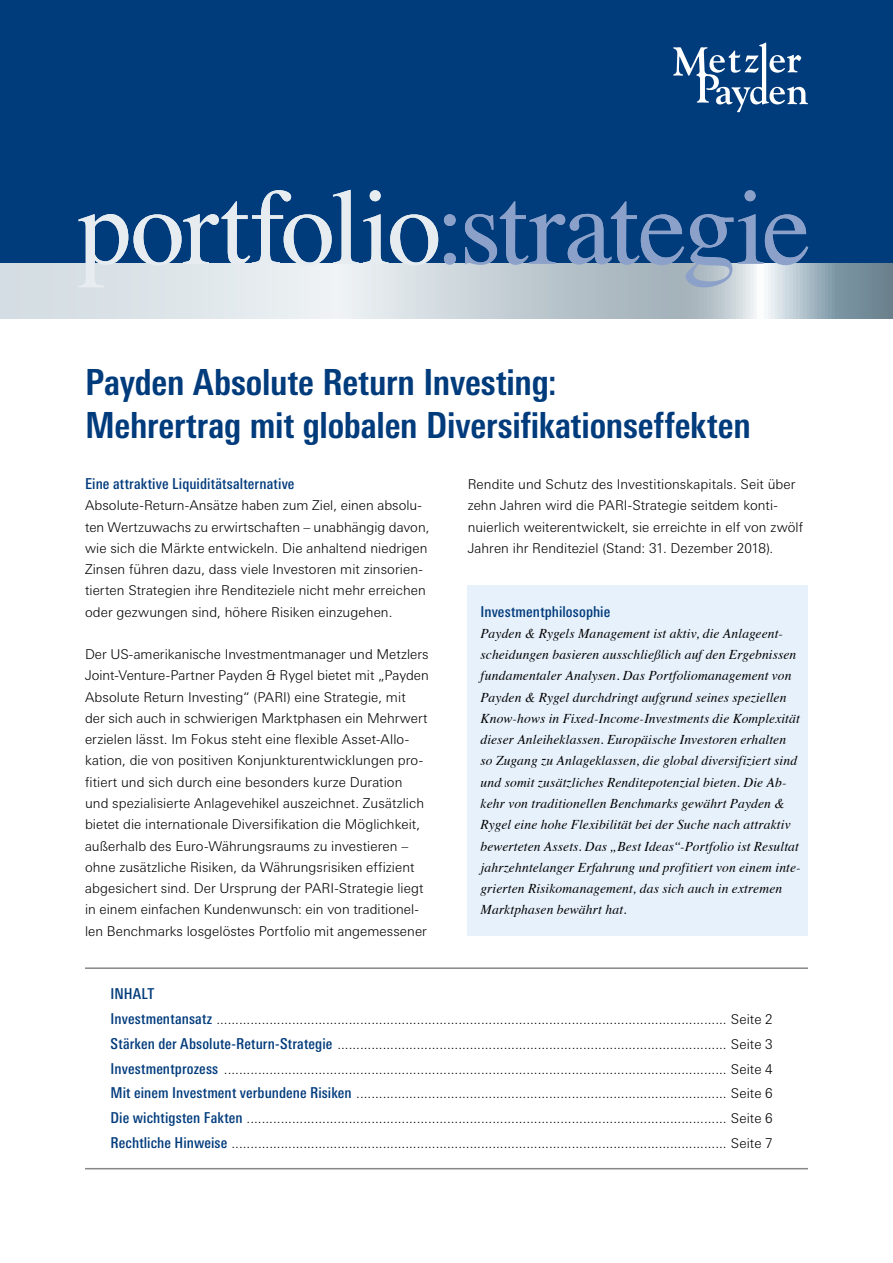
<style>
.page{position:relative;width:893px;height:1263px;background:#fff}
.page>*{position:absolute;margin:0;border:0;box-sizing:border-box;transform-origin:0 0}
.t1{font:108px "Times";letter-spacing:-.015em;color:#8ba1c9}
.t2{font:700 condensed 36px/42.5px "Linotype Univers";letter-spacing:-.005em;color:#003b7c}
.t3{font:500 condensed 15px "Linotype Univers";letter-spacing:.005em;color:#003b7c}
.t4{font:300 13.5px/21.3px "Linotype Univers Basic";letter-spacing:.005em;color:#000}
.t5{font:italic 13.5px/21.3px "Times";letter-spacing:.01em;color:#000}
.s1{color:#e6ecf0}
.s2{font-family:"Linotype Univers";font-weight:500;font-stretch:condensed;font-size:15px;color:#003b7c}
</style>
<div class="page">
<div style="left:0;top:0;width:893px;height:264px;background:#003b7c"></div>
<hr style="left:85px;top:1168px;width:723px;height:1px;background:#868786">
<hr style="left:85px;top:967px;width:723px;height:2px;background:#868786">
<div style="left:468px;top:585px;width:340px;height:350px;background:#e7f1fb"></div>
<svg style="left:673px;top:43px;width:135px;height:69px"></svg>
<svg style="left:0;top:264px;width:893px;height:55px;background:#c8d2d8"></svg>
<h1 class="t1" style="left:78px;top:127px;width:735px"><span class="s1">portfolio</span>:strategie</h1>
<h2 class="t2" style="left:85px;top:361px;width:667px">Payden Absolute Return Investing:<br>Mehrertrag mit globalen Diversifikationseffekten</h2>
<p class="t4" style="left:468px;top:473px;width:337px">Rendite und Schutz des Investitionskapitals. Seit über zehn Jahren wird die PARI-Strategie seitdem konti&shy;nuierlich weiterentwickelt, sie erreichte in elf von zwölf Jahren ihr Renditeziel (Stand: 31. Dezember 2018).</p>
<p class="t3" style="left:85px;top:475px;width:211px">Eine attraktive Liquiditätsalternative</p>
<p class="t4" style="left:85px;top:495px;width:346px">Absolute-Return-Ansätze haben zum Ziel, einen absolu&shy;ten Wertzuwachs zu erwirtschaften – unabhängig davon, wie sich die Märkte entwickeln. Die anhaltend niedrigen Zinsen führen dazu, dass viele Investoren mit zinsorien&shy;tierten Strategien ihre Renditeziele nicht mehr erreichen oder gezwungen sind, höhere Risiken einzugehen.</p>
<p class="t4" style="left:85px;top:644px;width:345px">Der US-amerikanische Investmentmanager und Metzlers Joint-Venture-Partner Payden &amp; Rygel bietet mit „Payden Absolute Return Investing“ (PARI) eine Strategie, mit<br>der sich auch in schwierigen Marktphasen ein Mehrwert erzielen lässt. Im Fokus steht eine flexible Asset-Allo&shy;kation, die von positiven Konjunkturentwicklungen pro&shy;fitiert und sich durch eine besonders kurze Duration und spezialisierte Anlagevehikel auszeichnet. Zusätzlich bietet die internationale Diversifikation die Möglichkeit, außerhalb des Euro-Währungsraums zu investieren – ohne zusätzliche Risiken, da Währungsrisiken effizient abgesichert sind. Der Ursprung der PARI-Strategie liegt in einem einfachen Kundenwunsch: ein von traditionel&shy;len Benchmarks losgelöstes Portfolio mit angemessener</p>
<p class="t3" style="left:480px;top:602px;width:131px">Investmentphilosophie</p>
<p class="t5" style="left:480px;top:622px;width:322px">Payden &amp; Rygels Management ist aktiv, die Anlageent&shy;scheidungen basieren ausschließlich auf den Ergebnissen fundamentaler Analysen. Das Portfoliomanagement von Payden &amp; Rygel durchdringt aufgrund seines speziellen Know-hows in Fixed-Income-Investments die Komplexität dieser Anleiheklassen. Europäische Investoren erhalten so Zugang zu Anlageklassen, die global diversifiziert sind und somit zusätzliches Renditepotenzial bieten. Die Ab&shy;kehr von traditionellen Benchmarks gewährt Payden &amp; Rygel eine hohe Flexibilität bei der Suche nach attraktiv bewerteten Assets. Das „Best Ideas“-Portfolio ist Resultat jahrzehntelanger Erfahrung und profitiert von einem inte&shy;grierten Risikomanagement, das sich auch in extremen Marktphasen bewährt hat.</p>
<p class="t3" style="left:111px;top:985px;width:45px">INHALT</p>
<p class="t4" style="left:111px;top:1007px;width:664px;line-height:24.8px;text-align:justify"><span class="s2">Investmentansatz</span> ....................................................................................................................................... Seite 2<br><span class="s2">Stärken der Absolute-Return-Strategie</span> ....................................................................................................... Seite 3<br><span class="s2">Investmentprozess</span> ..................................................................................................................................... Seite 4<br><span class="s2">Mit einem Investment verbundene Risiken</span> .................................................................................................. Seite 6<br><span class="s2">Die wichtigsten Fakten</span> ............................................................................................................................... Seite 6<br><span class="s2">Rechtliche Hinweise</span> ................................................................................................................................... Seite 7</p>
</div>
